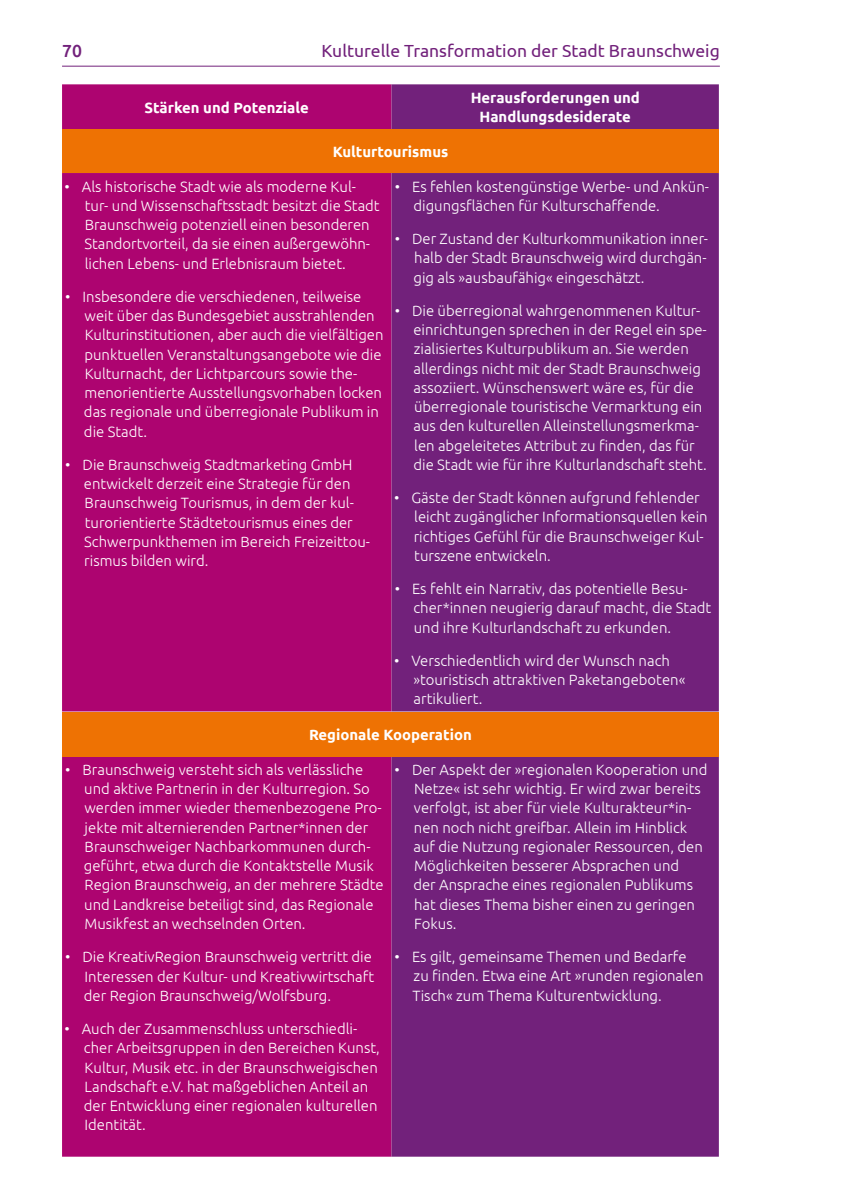
<style>
.page{position:relative;width:844px;height:1191px;background:#fff}
.page>*{position:absolute;margin:0;border:0;box-sizing:border-box;transform-origin:0 0}
.t1{font:17.5px "Ubuntu";color:#72217b}
.t2{font:500 17.5px "Ubuntu";color:#72217b}
.t3{font:300 14.88px/19.2px "Ubuntu";color:#fff}
.t4{font:700 14.88px/19.2px "Ubuntu";color:#fff;text-align:center}
</style>
<div class="page">
<hr style="left:62px;top:66px;width:657px;height:1px;background:#72217b">
<div style="left:62px;top:84px;width:329px;height:1072px;background:#ad0470"></div>
<div style="left:391px;top:84px;width:327px;height:1072px;background:#72217b"></div>
<div style="left:62px;top:129px;width:656px;height:44px;background:#ee7203"></div>
<div style="left:62px;top:711px;width:656px;height:45px;background:#ee7203"></div>
<p class="t2" style="left:62px;top:40px;width:21px">70</p>
<p class="t1" style="left:321px;top:40px;width:400px">Kulturelle Transformation der Stadt Braunschweig</p>
<p class="t4" style="left:145px;top:97px;width:166px">Stärken und Potenziale</p>
<p class="t4" style="left:470px;top:88px;width:171px">Herausforderungen und<br>Handlungsdesiderate</p>
<p class="t4" style="left:333px;top:142px;width:117px">Kulturtourismus</p>
<p class="t3" style="left:84px;top:176px;width:297px;text-indent:-20px">• Als historische Stadt wie als moderne Kul&shy;tur- und Wissenschaftsstadt besitzt die Stadt Braunschweig potenziell einen besonderen Standortvorteil, da sie einen außergewöhn&shy;lichen Lebens- und Erlebnisraum bietet.</p>
<p class="t3" style="left:84px;top:286px;width:301px;text-indent:-19px">• Insbesondere die verschiedenen, teilweise weit über das Bundesgebiet ausstrahlenden Kulturinstitutionen, aber auch die vielfältigen punktuellen Veranstaltungsangebote wie die Kulturnacht, der Lichtparcours sowie the&shy;menorientierte Ausstellungsvorhaben locken das regionale und überregionale Publikum in die Stadt.</p>
<p class="t3" style="left:84px;top:454px;width:287px;text-indent:-19px">• Die Braunschweig Stadtmarketing GmbH entwickelt derzeit eine Strategie für den Braunschweig Tourismus, in dem der kul&shy;turorientierte Städtetourismus eines der Schwerpunkthemen im Bereich Freizeittou&shy;rismus bilden wird.</p>
<p class="t3" style="left:413px;top:176px;width:297px;text-indent:-19px">• Es fehlen kostengünstige Werbe- und Ankün&shy;digungsflächen für Kulturschaffende.</p>
<p class="t3" style="left:413px;top:229px;width:296px;text-align:justify;text-indent:-19px">• Der Zustand der Kulturkommunikation inner&shy;halb der Stadt Braunschweig wird durchgän&shy;gig als »ausbaufähig« eingeschätzt.</p>
<p class="t3" style="left:413px;top:300px;width:295px;text-indent:-19px">• Die überregional wahrgenommenen Kultur&shy;einrichtungen sprechen in der Regel ein spe&shy;zialisiertes Kulturpublikum an. Sie werden allerdings nicht mit der Stadt Braunschweig assoziiert. Wünschenswert wäre es, für die überregionale touristische Vermarktung ein aus den kulturellen Alleinstellungsmerkma&shy;len abgeleitetes Attribut zu finden, das für die Stadt wie für ihre Kulturlandschaft steht.</p>
<p class="t3" style="left:413px;top:488px;width:295px;text-indent:-20px">• Gäste der Stadt können aufgrund fehlender leicht zugänglicher Informationsquellen kein richtiges Gefühl für die Braunschweiger Kul&shy;turszene entwickeln.</p>
<p class="t3" style="left:413px;top:579px;width:299px;text-indent:-19px">• Es fehlt ein Narrativ, das potentielle Besu&shy;cher*innen neugierig darauf macht, die Stadt und ihre Kulturlandschaft zu erkunden.</p>
<p class="t3" style="left:413px;top:650px;width:273px;text-indent:-19px">• Verschiedentlich wird der Wunsch nach »touristisch attraktiven Paketangeboten« artikuliert.</p>
<p class="t4" style="left:309px;top:724px;width:164px">Regionale Kooperation</p>
<p class="t3" style="left:84px;top:759px;width:301px;text-indent:-19px">• Braunschweig versteht sich als verlässliche und aktive Partnerin in der Kulturregion. So werden immer wieder themenbezogene Pro&shy;jekte mit alternierenden Partner*innen der Braunschweiger Nachbarkommunen durch&shy;geführt, etwa durch die Kontaktstelle Musik Region Braunschweig, an der mehrere Städte und Landkreise beteiligt sind, das Regionale Musikfest an wechselnden Orten.</p>
<p class="t3" style="left:84px;top:947px;width:292px;text-indent:-19px">• Die KreativRegion Braunschweig vertritt die<br>Interessen der Kultur- und Kreativwirtschaft der Region Braunschweig/Wolfsburg.</p>
<p class="t3" style="left:84px;top:1018px;width:297px;text-indent:-20px">• Auch der Zusammenschluss unterschiedli&shy;cher Arbeitsgruppen in den Bereichen Kunst, Kultur, Musik etc. in der Braunschweigischen Landschaft e.V. hat maßgeblichen Anteil an der Entwicklung einer regionalen kulturellen Identität.</p>
<p class="t3" style="left:413px;top:759px;width:295px;text-indent:-19px">• Der Aspekt der »regionalen Kooperation und Netze« ist sehr wichtig. Er wird zwar bereits verfolgt, ist aber für viele Kulturakteur*in&shy;nen noch nicht greifbar. Allein im Hinblick auf die Nutzung regionaler Ressourcen, den Möglichkeiten besserer Absprachen und<br>der Ansprache eines regionalen Publikums hat dieses Thema bisher einen zu geringen Fokus.</p>
<p class="t3" style="left:412px;top:947px;width:292px;text-indent:-18px">• Es gilt, gemeinsame Themen und Bedarfe zu finden. Etwa eine Art »runden regionalen<br>Tisch« zum Thema Kulturentwicklung.</p>
</div>
